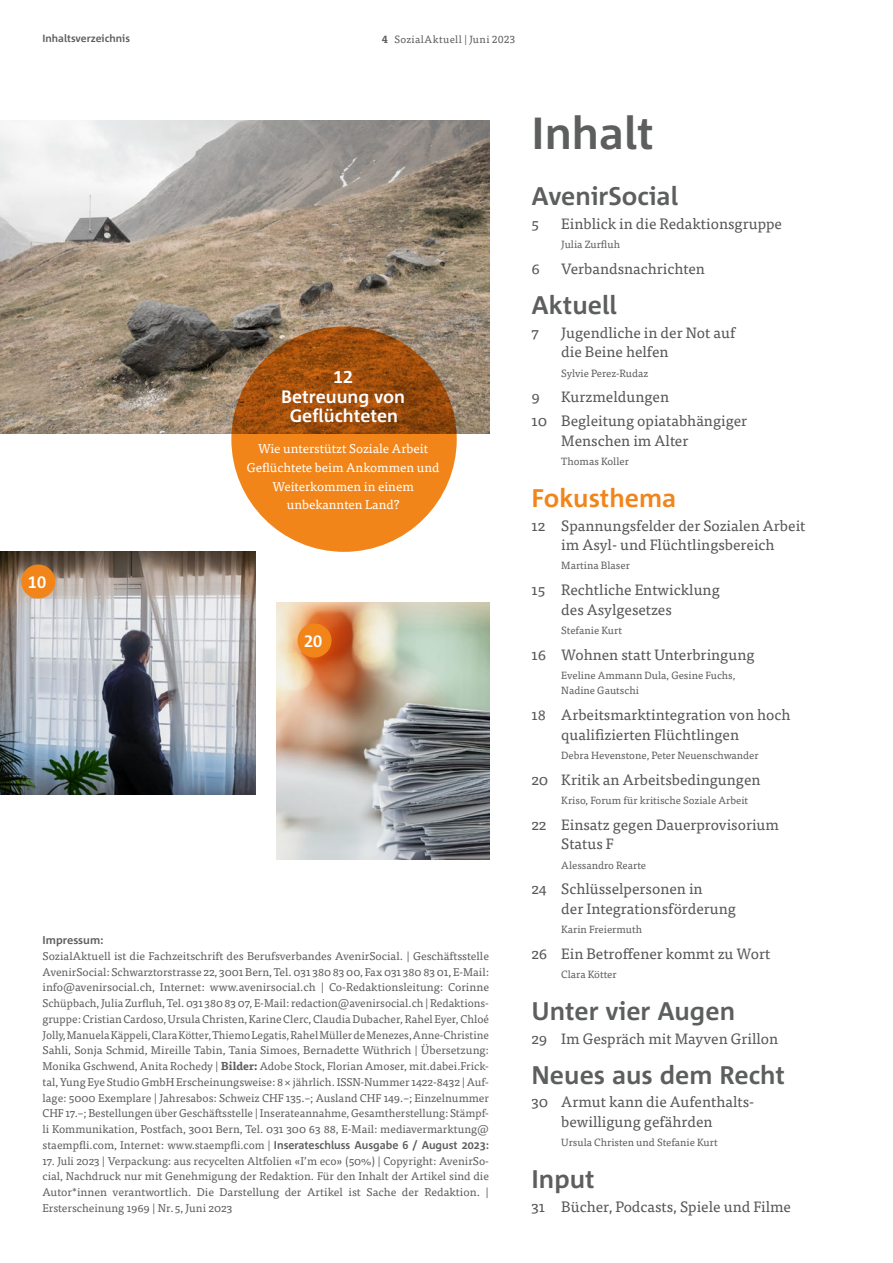
<style>
.page{position:relative;width:893px;height:1263px;background:#fff}
.page>*{position:absolute;margin:0;border:0;box-sizing:border-box;transform-origin:0 0}
.t1{font:700 45px "Corpid Office C1";color:#5d5f5e}
.t2{font:700 25.5px "Corpid Office C1";color:#5d5f5e}
.t3{font:700 25.5px "Corpid Office C1";color:#f28519}
.t4{font:700 18px/19.5px "Corpid Office C1";color:#fff;text-align:center}
.t5{font:700 16.5px "Corpid Office C1";color:#fff}
.t6{font:15px/19.5px "Tisa Pro";color:#555756}
.t7{font:12.75px/18.6px "Tisa Pro";color:#fff;text-align:center}
.t8{font:11.25px/15.8px "Tisa Pro";color:#5d5f5e;text-align:justify}
.t9{font:700 11.25px "Corpid Office C1";color:#5d5f5e}
.t10{font:10.5px/15px "Tisa Pro";color:#5d5f5e}
.t11{font:10.5px "Tisa Pro";letter-spacing:.03em;color:#5d5f5e}
.t12{font:700 10.5px "Corpid Office C1";color:#5d5f5e}
.s1{font-weight:700}
.s2{font-family:"Corpid Office C1";font-weight:700}
</style>
<div class="page">
<img style="left:0;top:121px;width:489px;height:312px">
<img style="left:0;top:551px;width:255px;height:243px">
<img style="left:276px;top:602px;width:213px;height:257px">
<svg style="left:231px;top:326px;width:226px;height:226px;background:#c96a13"></svg>
<div style="left:297px;top:623px;width:35px;height:34px;background:#f28519;border-radius:50%"></div>
<div style="left:21px;top:564px;width:34px;height:34px;background:#f28519;border-radius:50%"></div>
<p class="t12" style="left:43px;top:32px;width:89px">Inhaltsverzeichnis</p>
<p class="t11" style="left:382px;top:31px;width:135px"><span class="s1">4</span> SozialAktuell | Juni 2023</p>
<h3 class="t5" style="left:28px;top:572px;width:20px">10</h3>
<h3 class="t4" style="left:281px;top:366px;width:125px">12<br>Betreuung von<br>Geflüchteten</h3>
<p class="t7" style="left:247px;top:439px;width:194px">Wie unterstützt Soziale Arbeit<br>Geflüchtete beim Ankommen und<br>Weiterkommen in einem unbekannten Land?</p>
<h3 class="t5" style="left:304px;top:631px;width:20px">20</h3>
<p class="t9" style="left:43px;top:933px;width:63px">Impressum:</p>
<p class="t8" style="left:43px;top:947px;width:448px">SozialAktuell ist die Fachzeitschrift des Berufsverbandes AvenirSocial. | Geschäftsstelle AvenirSocial: Schwarztorstrasse 22, 3001 Bern, Tel. 031 380 83 00, Fax 031 380 83 01, E-Mail: info@avenirsocial.ch, Internet: www.avenirsocial.ch | Co-Redaktionsleitung: Corinne Schüpbach, Julia Zurfluh, Tel. 031 380 83 07, E-Mail: redaction@avenirsocial.ch | Redaktions&shy;gruppe: Cristian Cardoso, Ursula Christen, Karine Clerc, Claudia Dubacher, Rahel Eyer, Chloé Jolly, Manuela Käppeli, Clara Kötter, Thiemo Legatis, Rahel Müller de Menezes, Anne-Christine Sahli, Sonja Schmid, Mireille Tabin, Tania Simoes, Bernadette Wüthrich | Übersetzung:<br>Monika Gschwend, Anita Rochedy | <span class="s1">Bilder:</span> Adobe Stock, Florian Amoser, mit.dabei.Frick&shy;tal, Yung Eye Studio GmbH Erscheinungsweise: 8× jährlich. ISSN-Nummer 1422-8432 | Auf&shy;lage: 5000 Exemplare | Jahresabos: Schweiz CHF 135.–; Ausland CHF 149.–; Einzelnummer CHF 17.–; Bestellungen über Geschäftsstelle | Inserateannahme, Gesamtherstellung: Stämpf&shy;li Kommunikation, Postfach, 3001 Bern, Tel. 031 300 63 88, E-Mail: mediavermarktung@ staempfli.com, Internet: www.staempfli.com | <span class="s2">Inserateschluss Ausgabe 6 / August 2023:</span></p>
<p class="t8" style="left:43px;top:1152px;width:448px">17. Juli 2023 | Verpackung: aus recycelten Altfolien «I’m eco» (50%) | Copyright: AvenirSo&shy;cial, Nachdruck nur mit Genehmigung der Redaktion. Für den Inhalt der Artikel sind die Autor*innen verantwortlich. Die Darstellung der Artikel ist Sache der Redaktion. | Ersterscheinung 1969 | Nr. 5, Juni 2023</p>
<h1 class="t1" style="left:531px;top:105px;width:124px">Inhalt</h1>
<h2 class="t2" style="left:531px;top:180px;width:148px">AvenirSocial</h2>
<h3 class="t6" style="left:531px;top:213px;width:9px">5</h3>
<h3 class="t6" style="left:561px;top:213px;width:222px">Einblick in die Redaktionsgruppe</h3>
<p class="t10" style="left:561px;top:237px;width:60px">Julia Zurfluh</p>
<h3 class="t6" style="left:531px;top:258px;width:10px">6</h3>
<h3 class="t6" style="left:561px;top:258px;width:145px">Verbandsnachrichten</h3>
<h2 class="t2" style="left:531px;top:289px;width:87px">Aktuell</h2>
<h3 class="t6" style="left:531px;top:322px;width:9px">7</h3>
<h3 class="t6" style="left:561px;top:322px;width:175px">Jugendliche in der Not auf die Beine helfen</h3>
<p class="t10" style="left:561px;top:365px;width:89px">Sylvie Perez-Rudaz</p>
<h3 class="t6" style="left:531px;top:386px;width:10px">9</h3>
<h3 class="t6" style="left:531px;top:384px;width:217px;line-height:23.7px;text-indent:30px">Kurzmeldungen<br>10 Begleitung opiatabhängiger</h3>
<h3 class="t6" style="left:561px;top:430px;width:129px">Menschen im Alter</h3>
<p class="t10" style="left:561px;top:453px;width:69px">Thomas Koller</p>
<h2 class="t3" style="left:531px;top:482px;width:146px">Fokusthema</h2>
<h3 class="t6" style="left:531px;top:515px;width:275px;text-align:center">12 Spannungsfelder der Sozialen Arbeit im Asyl- und Flüchtlingsbereich</h3>
<p class="t10" style="left:561px;top:557px;width:70px">Martina Blaser</p>
<h3 class="t6" style="left:561px;top:579px;width:160px;text-indent:-30px">15 Rechtliche Entwicklung des Asylgesetzes</h3>
<p class="t10" style="left:561px;top:622px;width:62px">Stefanie Kurt</p>
<h3 class="t6" style="left:531px;top:644px;width:225px">16 Wohnen statt Unterbringung</h3>
<p class="t10" style="left:561px;top:667px;width:176px">Eveline Ammann Dula, Gesine Fuchs,<br>Nadine Gautschi</p>
<h3 class="t6" style="left:561px;top:704px;width:231px;text-indent:-30px">18 Arbeitsmarktintegration von hoch qualifizierten Flüchtlingen</h3>
<p class="t10" style="left:561px;top:747px;width:199px">Debra Hevenstone, Peter Neuenschwander</p>
<h3 class="t6" style="left:531px;top:769px;width:230px">20 Kritik an Arbeitsbedingungen</h3>
<p class="t10" style="left:561px;top:792px;width:188px">Kriso, Forum für kritische Soziale Arbeit</p>
<h3 class="t6" style="left:561px;top:814px;width:219px;text-indent:-30px">22 Einsatz gegen Dauerprovisorium<br>Status F</h3>
<p class="t10" style="left:561px;top:857px;width:86px">Alessandro Rearte</p>
<h3 class="t6" style="left:561px;top:878px;width:176px;text-indent:-30px">24 Schlüsselpersonen in<br>der Integrationsförderung</h3>
<p class="t10" style="left:561px;top:921px;width:82px">Karin Freiermuth</p>
<h3 class="t6" style="left:531px;top:943px;width:240px">26 Ein Betroffener kommt zu Wort</h3>
<p class="t10" style="left:561px;top:966px;width:57px">Clara Kötter</p>
<h2 class="t2" style="left:531px;top:995px;width:205px">Unter vier Augen</h2>
<h3 class="t6" style="left:531px;top:1028px;width:248px">29 Im Gespräch mit Mayven Grillon</h3>
<h2 class="t2" style="left:531px;top:1059px;width:255px">Neues aus dem Recht</h2>
<h3 class="t6" style="left:561px;top:1091px;width:193px;text-indent:-30px">30 Armut kann die Aufenthalts&shy;bewilligung gefährden</h3>
<p class="t10" style="left:561px;top:1134px;width:158px">Ursula Christen und Stefanie Kurt</p>
<h2 class="t2" style="left:531px;top:1163px;width:65px">Input</h2>
<h3 class="t6" style="left:531px;top:1196px;width:261px">31 Bücher, Podcasts, Spiele und Filme</h3>
</div>
